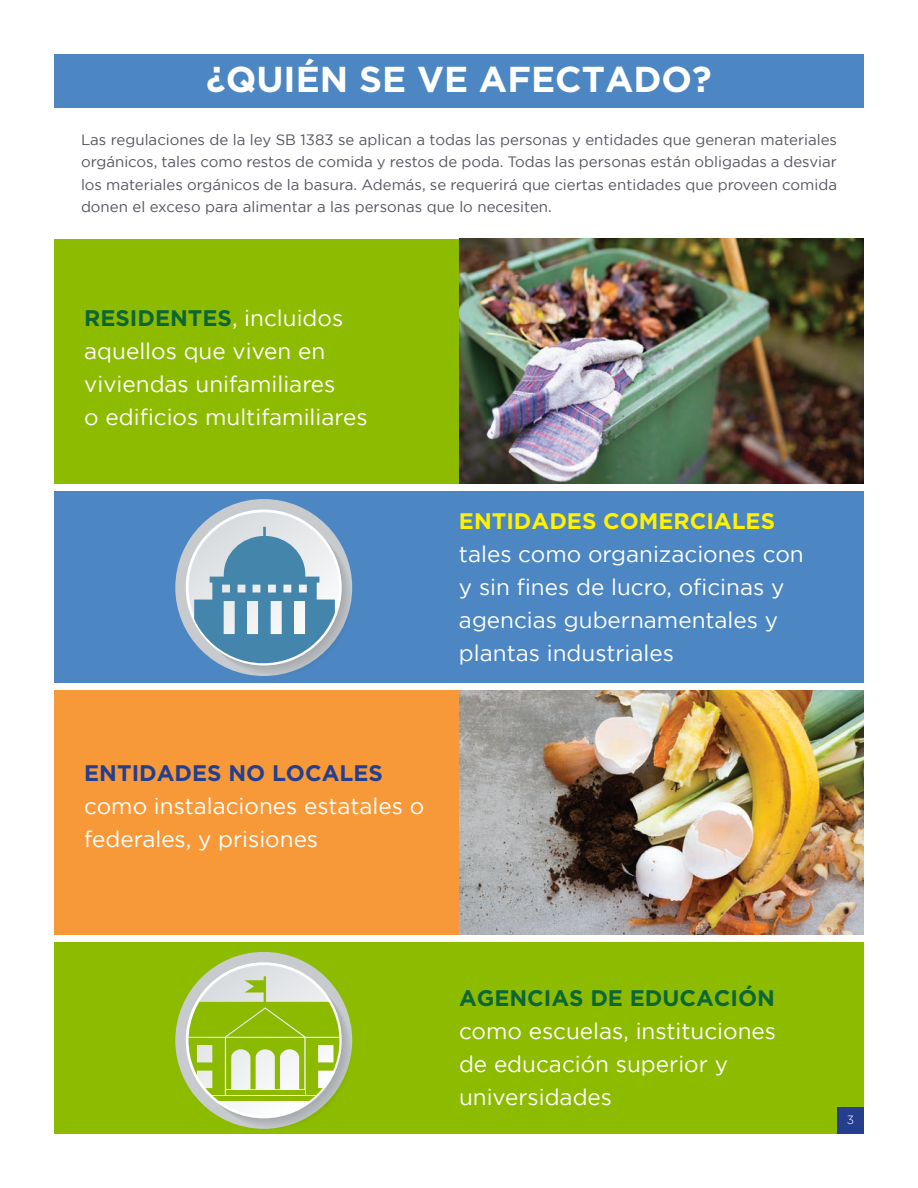
<style>
.page{position:relative;width:918px;height:1188px;background:#fff}
.page>*{position:absolute;margin:0;border:0;box-sizing:border-box;transform-origin:0 0}
.t1{font:700 36px "Gotham";color:#fff}
.t2{font:22.5px/33px "Gotham";color:#fff}
.t3{font:15px/22.5px "Gotham";color:#555561;text-align:justify}
.t4{font:300 12px "Gotham";color:#fff}
.s1{font-weight:700;color:#0c6635}
.s2{font-weight:700;color:#fff101}
.s3{font-weight:700;color:#253f8e}
</style>
<div class="page">
<div style="left:54px;top:491px;width:810px;height:192px;background:#4c87c3"></div>
<img style="left:459px;top:690px;width:405px;height:245px">
<div style="left:54px;top:54px;width:810px;height:54px;background:#4c87c3"></div>
<div style="left:54px;top:690px;width:405px;height:245px;background:#f79938"></div>
<div style="left:54px;top:239px;width:405px;height:244px;background:#8dbb00"></div>
<img style="left:459px;top:239px;width:405px;height:244px">
<svg style="left:175px;top:499px;width:177px;height:177px;background:#c3c8cc"></svg>
<svg style="left:187px;top:511px;width:153px;height:153px"></svg>
<svg style="left:189px;top:527px;width:151px;height:137px;background:#8bafc6"></svg>
<div style="left:54px;top:942px;width:810px;height:192px;background:#8dbb00"></div>
<svg style="left:175px;top:952px;width:177px;height:177px;background:#c4c8c7"></svg>
<svg style="left:187px;top:964px;width:153px;height:153px;background:#f0f1f2"></svg>
<svg style="left:195px;top:1096px;width:138px;height:5px"></svg>
<svg style="left:188px;top:976px;width:152px;height:119px"></svg>
<div style="left:837px;top:1107px;width:27px;height:27px;background:#253f8e"></div>
<p class="t1" style="left:206px;top:59px;width:507px">¿QUIÉN SE VE AFECTADO?</p>
<p class="t3" style="left:81px;top:128px;width:758px">Las regulaciones de la ley SB 1383 se aplican a todas las personas y entidades que generan materiales orgánicos, tales como restos de comida y restos de poda. Todas las personas están obligadas a desviar los materiales orgánicos de la basura. Además, se requerirá que ciertas entidades que proveen comida donen el exceso para alimentar a las personas que lo necesiten.</p>
<p class="t2" style="left:84px;top:302px;width:285px"><span class="s1">RESIDENTES</span>, incluidos aquellos que viven en viviendas unifamiliares<br>o edificios multifamiliares</p>
<p class="t2" style="left:459px;top:505px;width:346px"><span class="s2">ENTIDADES COMERCIALES </span>tales como organizaciones con y sin fines de lucro, oficinas y agencias gubernamentales y plantas industriales</p>
<p class="t2" style="left:84px;top:756px;width:342px"><span class="s3">ENTIDADES NO LOCALES </span>como instalaciones estatales o federales, y prisiones</p>
<p class="t2" style="left:459px;top:981px;width:319px"><span class="s1">AGENCIAS DE EDUCACIÓN </span>como escuelas, instituciones de educación superior y universidades</p>
<p class="t4" style="left:847px;top:1113px;width:9px">3</p>
</div>
